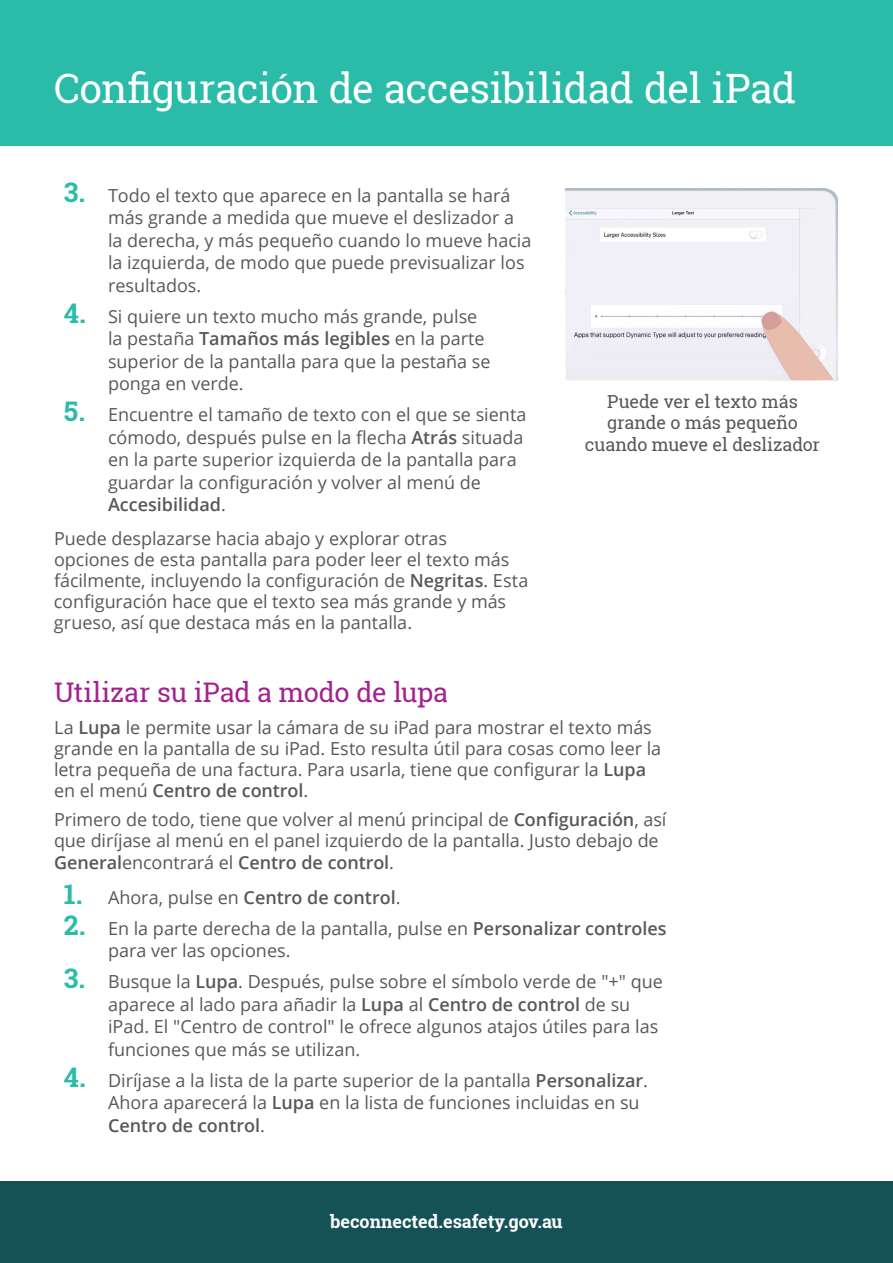
<style>
.page{position:relative;width:893px;height:1263px;background:#fff}
.page>*{position:absolute;margin:0;border:0;box-sizing:border-box;transform-origin:0 0}
.t1{font:40.5px "Roboto Slab";letter-spacing:-.015em;color:#fff}
.t2{font:27px "Roboto Slab";letter-spacing:-.005em;color:#a3228e}
.t3{font:18px/22.5px "Open Sans";color:#57585a}
.t4{font:18px/21.6px "Roboto Slab";letter-spacing:-.01em;color:#57585a;text-align:center}
.t5{font:600 18px "Open Sans";color:#57585a}
.t6{font:700 18px "Roboto Slab";color:#fff}
.s1{font-family:"Roboto Slab";font-weight:700;font-size:27px;color:#2abca8}
.s2{font-weight:600}
.s3{font-weight:400}
</style>
<div class="page">
<div style="left:0;top:1181px;width:893px;height:82px;background:#155257"></div>
<div style="left:0;top:0;width:893px;height:145px;background:#2abca8"></div>
<img style="left:566px;top:188px;width:272px;height:192px">
<img style="left:566px;top:209px;width:249px;height:171px">
<img style="left:571px;top:300px;width:263px;height:80px">
<h1 class="t1" style="left:54px;top:60px;width:744px">Configuración de accesibilidad del iPad</h1>
<p class="t3" style="left:108px;top:183px;width:425px;text-indent:-44px"><span class="s1">3.</span> Todo el texto que aparece en la pantalla se hará más grande a medida que mueve el deslizador a la derecha, y más pequeño cuando lo mueve hacia la izquierda, de modo que puede previsualizar los resultados.</p>
<p class="t3" style="left:108px;top:304px;width:384px;text-indent:-44px"><span class="s1">4.</span> Si quiere un texto mucho más grande, pulse la pestaña <span class="s2">Tamaños más legibles</span> en la parte superior de la pantalla para que la pestaña se ponga en verde.</p>
<p class="t3" style="left:108px;top:403px;width:420px;text-indent:-44px"><span class="s1">5.</span> Encuentre el tamaño de texto con el que se sienta cómodo, después pulse en la flecha <span class="s2">Atrás</span> situada en la parte superior izquierda de la pantalla para guardar la configuración y volver al menú de <span class="s2">Accesibilidad</span>.</p>
<p class="t3" style="left:54px;top:527px;width:476px;line-height:21px">Puede desplazarse hacia abajo y explorar otras<br>opciones de esta pantalla para poder leer el texto más fácilmente, incluyendo la configuración de <span class="s2">Negritas</span>. Esta configuración hace que el texto sea más grande y más grueso, así que destaca más en la pantalla.</p>
<p class="t4" style="left:585px;top:390px;width:237px">Puede ver el texto más grande o más pequeño cuando mueve el deslizador</p>
<h2 class="t2" style="left:54px;top:674px;width:396px">Utilizar su iPad a modo de lupa</h2>
<p class="t3" style="left:54px;top:716px;width:609px;line-height:21px">La <span class="s2">Lupa</span> le permite usar la cámara de su iPad para mostrar el texto más grande en la pantalla de su iPad. Esto resulta útil para cosas como leer la letra pequeña de una factura. Para usarla, tiene que configurar la <span class="s2">Lupa </span>en el menú <span class="s2">Centro de control</span>.</p>
<p class="t3" style="left:54px;top:809px;width:614px;line-height:21px">Primero de todo, tiene que volver al menú principal de <span class="s2">Configuración</span>, así que diríjase al menú en el panel izquierdo de la pantalla. Justo debajo de<br><span class="s2">General</span>encontrará el <span class="s2">Centro de control</span>.</p>
<p class="t5" style="left:64px;top:885px;width:338px"><span class="s1">1.</span> <span class="s3">Ahora, pulse en</span> Centro de control<span class="s3">.</span></p>
<p class="t3" style="left:108px;top:916px;width:560px;text-indent:-44px"><span class="s1">2.</span> En la parte derecha de la pantalla, pulse en <span class="s2">Personalizar controles </span>para ver las opciones.</p>
<p class="t3" style="left:108px;top:970px;width:556px;text-indent:-44px"><span class="s1">3.</span> Busque la <span class="s2">Lupa</span>. Después, pulse sobre el símbolo verde de "+" que aparece al lado para añadir la <span class="s2">Lupa</span> al <span class="s2">Centro de control</span> de su iPad. El "Centro de control" le ofrece algunos atajos útiles para las funciones que más se utilizan.</p>
<p class="t3" style="left:108px;top:1068px;width:542px;text-indent:-44px"><span class="s1">4.</span> Diríjase a la lista de la parte superior de la pantalla <span class="s2">Personalizar</span>.<br>Ahora aparecerá la <span class="s2">Lupa</span> en la lista de funciones incluidas en su<br><span class="s2">Centro de control</span>.</p>
<p class="t6" style="left:330px;top:1209px;width:234px">beconnected.esafety.gov.au</p>
</div>
